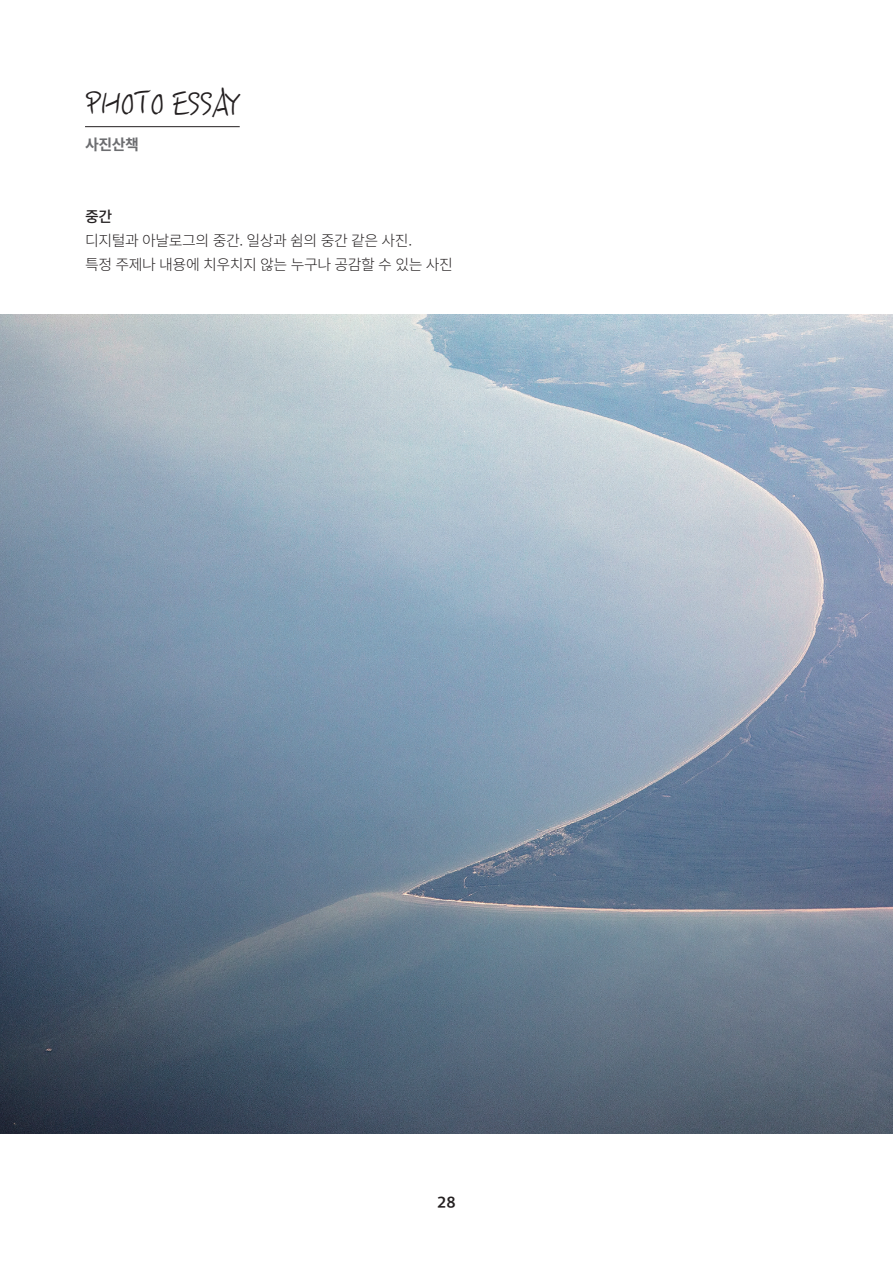
<style>
.page{position:relative;width:893px;height:1263px;background:#fff}
.page>*{position:absolute;margin:0;border:0;box-sizing:border-box;transform-origin:0 0}
.t1{font:35.1px "SD Gong Magic a Md";letter-spacing:-.03em;color:#231f20}
.t2{font:300 15px/24px "Noto Sans CJ Kkr";letter-spacing:-.03em;color:#231f20}
.t3{font:700 15px "Noto Sans CJ Kkr";color:#6c6d70}
.t4{font:15px "SD Gothic Neoa Uni g Bd";color:#231f20}
.t5{font:500 15px "Noto Sans CJ Kkr";color:#231f20}
</style>
<div class="page">
<img style="left:0;top:315px;width:893px;height:819px">
<hr style="left:85px;top:126px;width:155px;height:1px;background:#231f20">
<h1 class="t1" style="left:85px;top:85px;width:157px">PHOTO ESSAY</h1>
<p class="t3" style="left:85px;top:136px;width:55px">사진산책</p>
<p class="t5" style="left:85px;top:208px;width:29px">중간</p>
<p class="t2" style="left:85px;top:229px;width:369px">디지털과 아날로그의 중간. 일상과 쉼의 중간 같은 사진.<br>특정 주제나 내용에 치우치지 않는 누구나 공감할 수 있는 사진</p>
<p class="t4" style="left:437px;top:1195px;width:20px">28</p>
</div>
